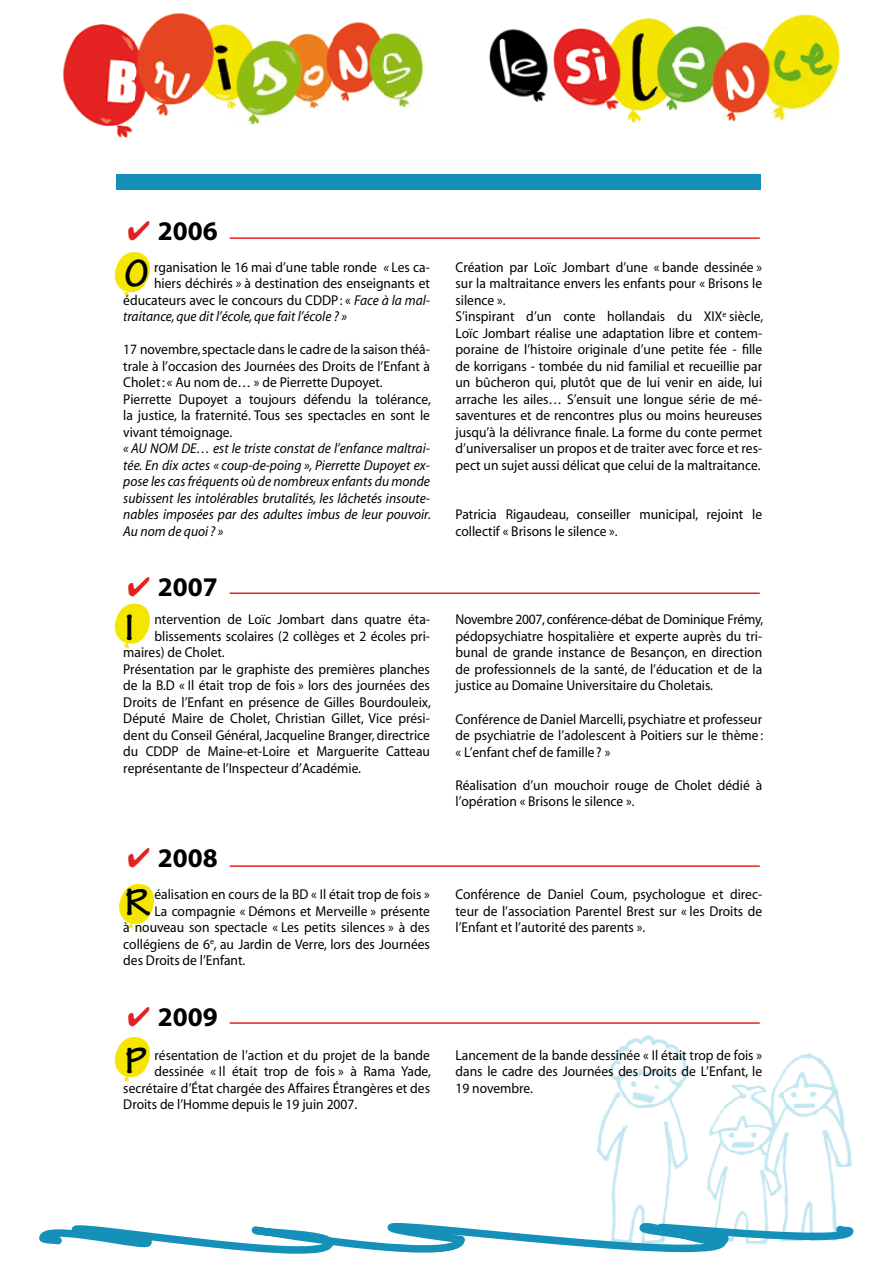
<style>
.page{position:relative;width:893px;height:1263px;background:#fff}
.page>*{position:absolute;margin:0;border:0;box-sizing:border-box;transform-origin:0 0}
.t1{font:700 40.5px "Tekton Pro";color:#000}
.t2{font:700 39.6px "Tekton Pro";color:#000}
.t3{font:700 27px "Myriad";color:#000}
.t4{font:14.25px/16.5px "Myriad";color:#000;scale:.95 1}
.t5{font:italic 14.25px/16.5px "Myriad";color:#000;text-align:justify;scale:.95 1}
.s1{color:#e32121}
.s2{font-style:italic}
</style>
<div class="page">
<img style="left:597px;top:1035px;width:254px;height:188px">
<svg style="left:39px;top:1223px;width:814px;height:31px"></svg>
<img style="left:767px;top:14px;width:73px;height:53px">
<img style="left:770px;top:67px;width:70px;height:53px">
<img style="left:621px;top:18px;width:48px;height:106px">
<img style="left:489px;top:29px;width:59px;height:73px">
<img style="left:554px;top:28px;width:67px;height:82px">
<img style="left:656px;top:26px;width:67px;height:86px">
<img style="left:726px;top:42px;width:32px;height:80px">
<img style="left:758px;top:40px;width:12px;height:62px">
<img style="left:712px;top:40px;width:15px;height:72px">
<img style="left:284px;top:33px;width:41px;height:75px">
<img style="left:333px;top:22px;width:45px;height:80px">
<img style="left:325px;top:39px;width:8px;height:54px">
<img style="left:383px;top:33px;width:40px;height:74px">
<img style="left:369px;top:33px;width:14px;height:69px">
<img style="left:63px;top:25px;width:72px;height:75px">
<img style="left:70px;top:100px;width:65px;height:38px">
<img style="left:215px;top:24px;width:34px;height:48px">
<img style="left:215px;top:72px;width:20px;height:38px">
<img style="left:148px;top:13px;width:58px;height:103px">
<img style="left:135px;top:30px;width:13px;height:84px">
<img style="left:192px;top:24px;width:23px;height:92px">
<img style="left:247px;top:40px;width:40px;height:85px">
<img style="left:284px;top:40px;width:18px;height:68px">
<img style="left:235px;top:39px;width:23px;height:81px">
<svg style="left:114px;top:252px;width:36px;height:45px"></svg>
<svg style="left:114px;top:603px;width:36px;height:46px"></svg>
<svg style="left:119px;top:884px;width:36px;height:45px"></svg>
<svg style="left:114px;top:1037px;width:36px;height:45px"></svg>
<div style="left:116px;top:174px;width:645px;height:16px;background:#1490b9"></div>
<hr style="left:230px;top:237px;width:530px;height:2px;background:#e32121">
<hr style="left:230px;top:865px;width:530px;height:2px;background:#e32121">
<hr style="left:230px;top:1022px;width:530px;height:2px;background:#e32121">
<hr style="left:230px;top:592px;width:530px;height:2px;background:#e32121">
<h3 class="t3" style="left:128px;top:217px;width:92px"><span class="s1">✔</span> 2006</h3>
<h2 class="t2" style="left:124px;top:250px;width:26px">O</h2>
<p class="t4" style="left:154px;top:259px;width:292px">rganisation le 16 mai d’une table ronde <span class="s2">«</span> Les ca-</p>
<p class="t4" style="left:154px;top:276px;width:292px">hiers déchirés <span class="s2">»</span> à destination des enseignants et</p>
<p class="t4" style="left:123px;top:292px;width:324px">éducateurs avec le concours du CDDP: « <span class="s2">Face à la mal-</span></p>
<p class="t5" style="left:123px;top:309px;width:237px">traitance, que dit l’école, que fait l’école ? »</p>
<p class="t4" style="left:123px;top:342px;width:325px">17 novembre, spectacle dans le cadre de la saison théâ&shy;trale à l’occasion des Journées des Droits de l’Enfant à Cholet: « Au nom de… » de Pierrette Dupoyet.<br>Pierrette Dupoyet a toujours défendu la tolérance, la justice, la fraternité. Tous ses spectacles en sont le vivant témoignage.</p>
<p class="t5" style="left:123px;top:441px;width:325px">« AU NOM DE… est le triste constat de l’enfance maltrai&shy;tée. En dix actes « coup-de-poing », Pierrette Dupoyet ex&shy;pose les cas fréquents où de nombreux enfants du monde subissent les intolérables brutalités, les lâchetés insoute&shy;nables imposées par des adultes imbus de leur pouvoir.<br>Au nom de quoi? »</p>
<h3 class="t3" style="left:128px;top:573px;width:92px"><span class="s1">✔</span> 2007</h3>
<h2 class="t2" style="left:125px;top:604px;width:11px">I</h2>
<p class="t4" style="left:154px;top:612px;width:292px">ntervention de Loïc Jombart dans quatre éta-</p>
<p class="t4" style="left:154px;top:629px;width:292px">blissements scolaires (2 collèges et 2 écoles pri-</p>
<p class="t4" style="left:123px;top:645px;width:108px">maires) de Cholet.</p>
<p class="t4" style="left:123px;top:662px;width:324px">Présentation par le graphiste des premières planches</p>
<p class="t4" style="left:123px;top:678px;width:324px">de la B.D « Il était trop de fois » lors des journées des</p>
<p class="t4" style="left:123px;top:695px;width:325px">Droits de l’Enfant en présence de Gilles Bourdouleix,</p>
<p class="t4" style="left:123px;top:711px;width:324px">Député Maire de Cholet, Christian Gillet, Vice prési-</p>
<p class="t4" style="left:123px;top:728px;width:324px">dent du Conseil Général, Jacqueline Branger, directrice</p>
<p class="t4" style="left:123px;top:744px;width:324px">du CDDP de Maine-et-Loire et Marguerite Catteau</p>
<p class="t4" style="left:123px;top:761px;width:252px">représentante de l’Inspecteur d’Académie.</p>
<h3 class="t3" style="left:128px;top:844px;width:92px"><span class="s1">✔</span> 2008</h3>
<h1 class="t1" style="left:125px;top:879px;width:26px">R</h1>
<p class="t4" style="left:154px;top:887px;width:291px">éalisation en cours de la BD « Il était trop de fois »</p>
<p class="t4" style="left:154px;top:903px;width:292px">La compagnie « Démons et Merveille » présente</p>
<p class="t4" style="left:123px;top:920px;width:324px">à nouveau son spectacle « Les petits silences » à des</p>
<p class="t4" style="left:123px;top:936px;width:324px">collégiens de 6<sup>e</sup>, au Jardin de Verre, lors des Journées</p>
<p class="t4" style="left:123px;top:953px;width:130px">des Droits de l’Enfant.</p>
<h3 class="t3" style="left:128px;top:1003px;width:92px"><span class="s1">✔</span> 2009</h3>
<h2 class="t2" style="left:125px;top:1037px;width:24px">P</h2>
<p class="t4" style="left:154px;top:1047px;width:292px">résentation de l’action et du projet de la bande</p>
<p class="t4" style="left:154px;top:1064px;width:292px">dessinée « Il était trop de fois » à Rama Yade,</p>
<p class="t4" style="left:123px;top:1080px;width:324px">secrétaire d’État chargée des Affaires Étrangères et des</p>
<p class="t4" style="left:123px;top:1097px;width:248px">Droits de l’Homme depuis le 19 juin 2007.</p>
<p class="t4" style="left:455px;top:259px;width:325px">Création par Loïc Jombart d’une « bande dessinée » sur la maltraitance envers les enfants pour « Brisons le silence ».<br>S’inspirant d’un conte hollandais du XIX<sup>e</sup> siècle, Loïc Jombart réalise une adaptation libre et contem&shy;poraine de l’histoire originale d’une petite fée - fille de korrigans - tombée du nid familial et recueillie par un bûcheron qui, plutôt que de lui venir en aide, lui arrache les ailes… S’ensuit une longue série de mé&shy;saventures et de rencontres plus ou moins heureuses jusqu’à la délivrance finale. La forme du conte permet d’universaliser un propos et de traiter avec force et res&shy;pect un sujet aussi délicat que celui de la maltraitance.</p>
<p class="t4" style="left:455px;top:507px;width:324px">Patricia Rigaudeau, conseiller municipal, rejoint le collectif « Brisons le silence ».</p>
<p class="t4" style="left:455px;top:612px;width:325px;text-align:justify">Novembre 2007, conférence-débat de Dominique Frémy, pédopsychiatre hospitalière et experte auprès du tri&shy;bunal de grande instance de Besançon, en direction de professionnels de la santé, de l’éducation et de la justice au Domaine Universitaire du Choletais.</p>
<p class="t4" style="left:455px;top:711px;width:325px;text-align:justify">Conférence de Daniel Marcelli, psychiatre et professeur de psychiatrie de l’adolescent à Poitiers sur le thème : « L’enfant chef de famille? »</p>
<p class="t4" style="left:455px;top:777px;width:324px">Réalisation d’un mouchoir rouge de Cholet dédié à l’opération « Brisons le silence ».</p>
<p class="t4" style="left:455px;top:887px;width:324px;text-align:justify">Conférence de Daniel Coum, psychologue et direc&shy;teur de l’association Parentel Brest sur « les Droits de l’Enfant et l’autorité des parents ».</p>
<p class="t4" style="left:455px;top:1047px;width:324px;text-align:justify">Lancement de la bande dessinée « Il était trop de fois » dans le cadre des Journées des Droits de L’Enfant, le 19 novembre.</p>
</div>
